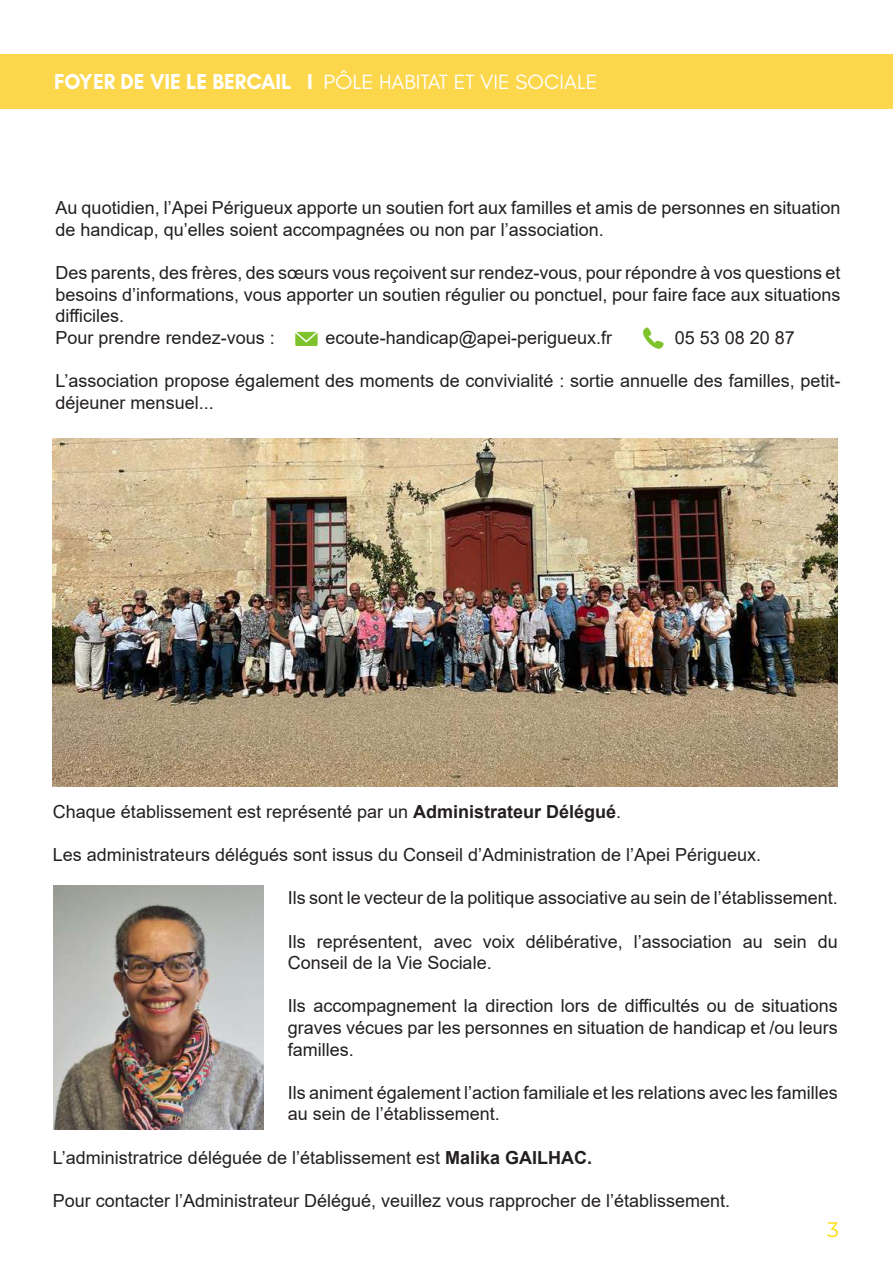
<style>
.page{position:relative;width:893px;height:1263px;background:#fff}
.page>*{position:absolute;margin:0;border:0;box-sizing:border-box;transform-origin:0 0}
.t1{font:21px "Glacial Indifference";color:#fff;scale:1.05 1}
.t2{font:21px "Montserrat";color:#fcdb04}
.t3{font:18px/21.6px "Arial";color:#231f20}
.s1{font-weight:700;font-size:22.05px}
.s2{font-weight:700}
</style>
<div class="page">
<div style="left:0;top:54px;width:893px;height:54px;background:#fcd74c"></div>
<img style="left:54px;top:885px;width:209px;height:244px">
<img style="left:53px;top:438px;width:784px;height:349px">
<img style="left:642px;top:327px;width:22px;height:22px">
<img style="left:295px;top:331px;width:23px;height:16px">
<p class="t1" style="left:54px;top:70px;width:519px"><span class="s1">FOYER DE VIE LE BERCAIL I</span> PÔLE HABITAT ET VIE SOCIALE</p>
<p class="t3" style="left:56px;top:197px;width:786px">Au quotidien, l’Apei Périgueux apporte un soutien fort aux familles et amis de personnes en situation de handicap, qu’elles soient accompagnées ou non par l’association.</p>
<p class="t3" style="left:56px;top:262px;width:786px">Des parents, des frères, des sœurs vous reçoivent sur rendez-vous, pour répondre à vos questions et besoins d’informations, vous apporter un soutien régulier ou ponctuel, pour faire face aux situations difficiles.<br>Pour prendre rendez-vous :</p>
<p class="t3" style="left:326px;top:327px;width:288px">ecoute-handicap@apei-perigueux.fr</p>
<p class="t3" style="left:675px;top:327px;width:122px">05 53 08 20 87</p>
<p class="t3" style="left:56px;top:370px;width:786px">L’association propose également des moments de convivialité : sortie annuelle des familles, petit&shy;déjeuner mensuel...</p>
<p class="t3" style="left:53px;top:801px;width:570px">Chaque établissement est représenté par un <span class="s2">Administrateur Délégué</span>.</p>
<p class="t3" style="left:53px;top:844px;width:710px">Les administrateurs délégués sont issus du Conseil d’Administration de l’Apei Périgueux.</p>
<p class="t3" style="left:288px;top:887px;width:551px">Ils sont le vecteur de la politique associative au sein de l’établissement.</p>
<p class="t3" style="left:288px;top:930px;width:551px">Ils représentent, avec voix délibérative, l’association au sein du<br>Conseil de la Vie Sociale.</p>
<p class="t3" style="left:288px;top:995px;width:551px;text-align:justify">Ils accompagnement la direction lors de difficultés ou de situations graves vécues par les personnes en situation de handicap et /ou leurs familles.</p>
<p class="t3" style="left:288px;top:1081px;width:551px">Ils animent également l’action familiale et les relations avec les familles au sein de l’établissement.</p>
<p class="t3" style="left:53px;top:1146px;width:541px">L’administratrice déléguée de l’établissement est <span class="s2">Malika GAILHAC.</span></p>
<p class="t3" style="left:53px;top:1189px;width:679px">Pour contacter l’Administrateur Délégué, veuillez vous rapprocher de l’établissement.</p>
<p class="t2" style="left:827px;top:1215px;width:13px">3</p>
</div>
